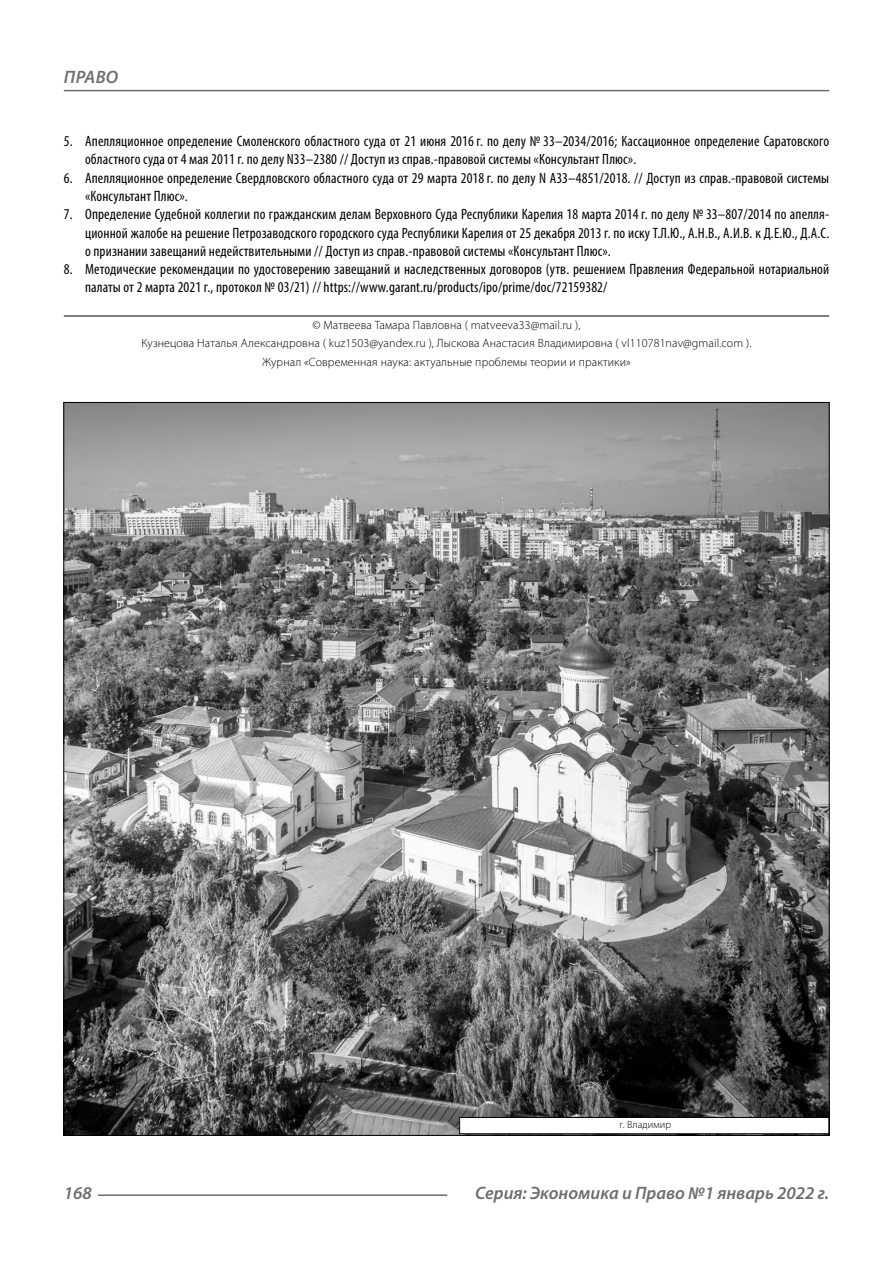
<style>
.page{position:relative;width:893px;height:1263px;background:#fff}
.page>*{position:absolute;margin:0;border:0;box-sizing:border-box;transform-origin:0 0}
.t1{font:italic 600 18px "Myriad Pro";color:#6e6e6e}
.t2{font:condensed 15px/18.3px "Myriad Pro";letter-spacing:.01em;color:#000}
.Copy{font:300 12px/18.3px "Myriad Pro";letter-spacing:.01em;color:#000;text-align:center}
.Author-doc{font:300 10.5px "Myriad Pro";letter-spacing:.01em;color:#000}
</style>
<div class="page">
<hr style="left:64px;top:316px;width:765px;height:1px;background:#000">
<img style="left:65px;top:404px;width:763px;height:730px">
<div style="left:460px;top:1117px;width:369px;height:17px;background:#fff"></div>
<div style="left:459px;top:1117px;width:370px;height:17px;border:1px solid #000"></div>
<hr style="left:98px;top:1194px;width:349px;height:2px;background:#6e6e6e">
<hr style="left:64px;top:90px;width:765px;height:1px;background:#6e6e6e">
<p class="t1" style="left:64px;top:66px;width:24px">Право</p>
<p class="t2" style="left:85px;top:132px;width:746px;text-indent:-21px">5. Апелляционное определение Смоленского областного суда от 21 июня 2016 г. по делу № 33–2034/2016; Кассационное определение Саратовского областного суда от 4 мая 2011 г. по делу N33–2380 // Доступ из справ.-правовой системы «Консультант Плюс».</p>
<p class="t2" style="left:85px;top:168px;width:746px;text-indent:-21px">6. Апелляционное определение Свердловского областного суда от 29 марта 2018 г. по делу N А33–4851/2018. // Доступ из справ.-правовой системы «Консультант Плюс».</p>
<p class="t2" style="left:85px;top:205px;width:746px;text-align:justify;text-indent:-21px">7. Определение Судебной коллегии по гражданским делам Верховного Суда Республики Карелия 18 марта 2014 г. по делу № 33–807/2014 по апелля&shy;ционной жалобе на решение Петрозаводского городского суда Республики Карелия от 25 декабря 2013 г. по иску Т.Л.Ю., А.Н.В., А.И.В. к Д.Е.Ю., Д.А.С. о признании завещаний недействительными // Доступ из справ.-правовой системы «Консультант Плюс».</p>
<p class="t2" style="left:85px;top:260px;width:746px;text-indent:-21px">8. Методические рекомендации по удостоверению завещаний и наследственных договоров (утв. решением Правления Федеральной нотариальной палаты от 2 марта 2021 г., протокол № 03/21) // https://www.garant.ru/products/ipo/prime/doc/72159382/</p>
<p class="Copy" style="left:142px;top:316px;width:611px">© Матвеева Тамара Павловна ( matveeva33@mail.ru ),<br>Кузнецова Наталья Александровна ( kuz1503@yandex.ru ), Лыскова Анастасия Владимировна ( vl110781nav@gmail.com ).<br>Журнал «Современная наука: актуальные проблемы теории и практики»</p>
<p class="Author-doc" style="left:620px;top:1118px;width:53px">г. Владимир</p>
<p class="t1" style="left:64px;top:1182px;width:30px">168</p>
<p class="t1" style="left:475px;top:1182px;width:356px">Серия: Экономика и Право №1 январь 2022 г.</p>
</div>
